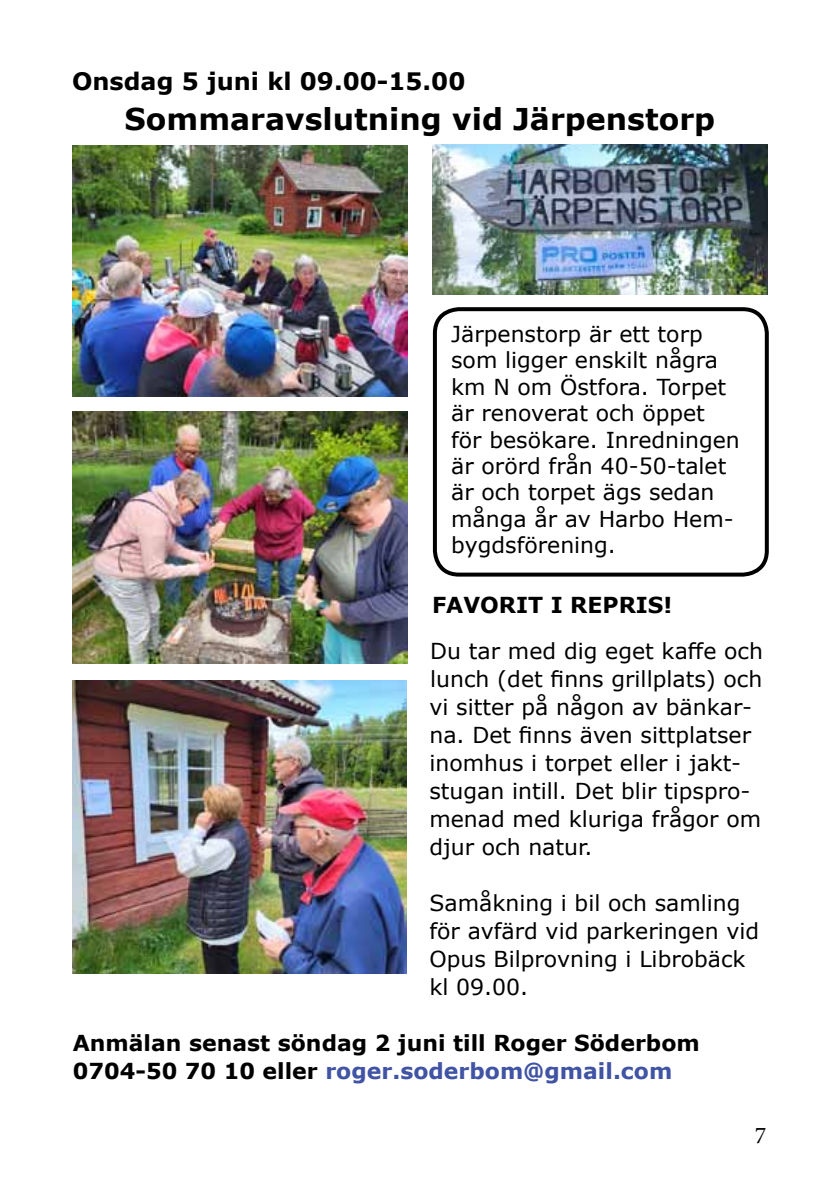
<style>
.page{position:relative;width:840px;height:1191px;background:#fff}
.page>*{position:absolute;margin:0;border:0;box-sizing:border-box;transform-origin:0 0}
.t1{font:700 30px "Verdana";color:#000}
.t2{font:700 24px "Verdana";color:#000}
.t3{font:24px "Minion Pro";color:#000}
.t4{font:22px/28px "Verdana";color:#000}
.t5{font:700 22px/28px "Verdana";color:#000}
.s1{color:#4053a4}
</style>
<div class="page">
<img style="left:432px;top:144px;width:335px;height:150px">
<img style="left:72px;top:412px;width:335px;height:251px">
<div style="left:432px;top:307px;width:336px;height:269px;border:4px solid #000;border-radius:24px"></div>
<img style="left:72px;top:680px;width:334px;height:293px">
<img style="left:72px;top:145px;width:335px;height:252px">
<p class="t2" style="left:72px;top:65px;width:394px">Onsdag 5 juni kl 09.00-15.00</p>
<h1 class="t1" style="left:125px;top:98px;width:591px">Sommaravslutning vid Järpenstorp</h1>
<p class="t4" style="left:451px;top:320px;width:290px;line-height:26.4px">Järpenstorp är ett torp som ligger enskilt några km N om Östfora. Torpet är renoverat och öppet för besökare. Inredningen är orörd från 40-50-talet är och torpet ägs sedan många år av Harbo Hem&shy;bygdsförening.</p>
<p class="t5" style="left:432px;top:591px;width:242px">FAVORIT I REPRIS!</p>
<p class="t4" style="left:429px;top:636px;width:335px">Du tar med dig eget kaffe och lunch (det finns grillplats) och vi sitter på någon av bänkar&shy;na. Det finns även sittplatser inomhus i torpet eller i jakt&shy;stugan intill. Det blir tipspro&shy;menad med kluriga frågor om djur och natur.</p>
<p class="t4" style="left:429px;top:888px;width:331px">Samåkning i bil och samling för avfärd vid parkeringen vid<br>Opus Bilprovning i Librobäck kl 09.00.</p>
<p class="t5" style="left:73px;top:1028px;width:628px">Anmälan senast söndag 2 juni till Roger Söderbom<br>0704-50 70 10 eller <span class="s1">roger.soderbom@gmail.com</span></p>
<p class="t3" style="left:754px;top:1119px;width:13px">7</p>
</div>
